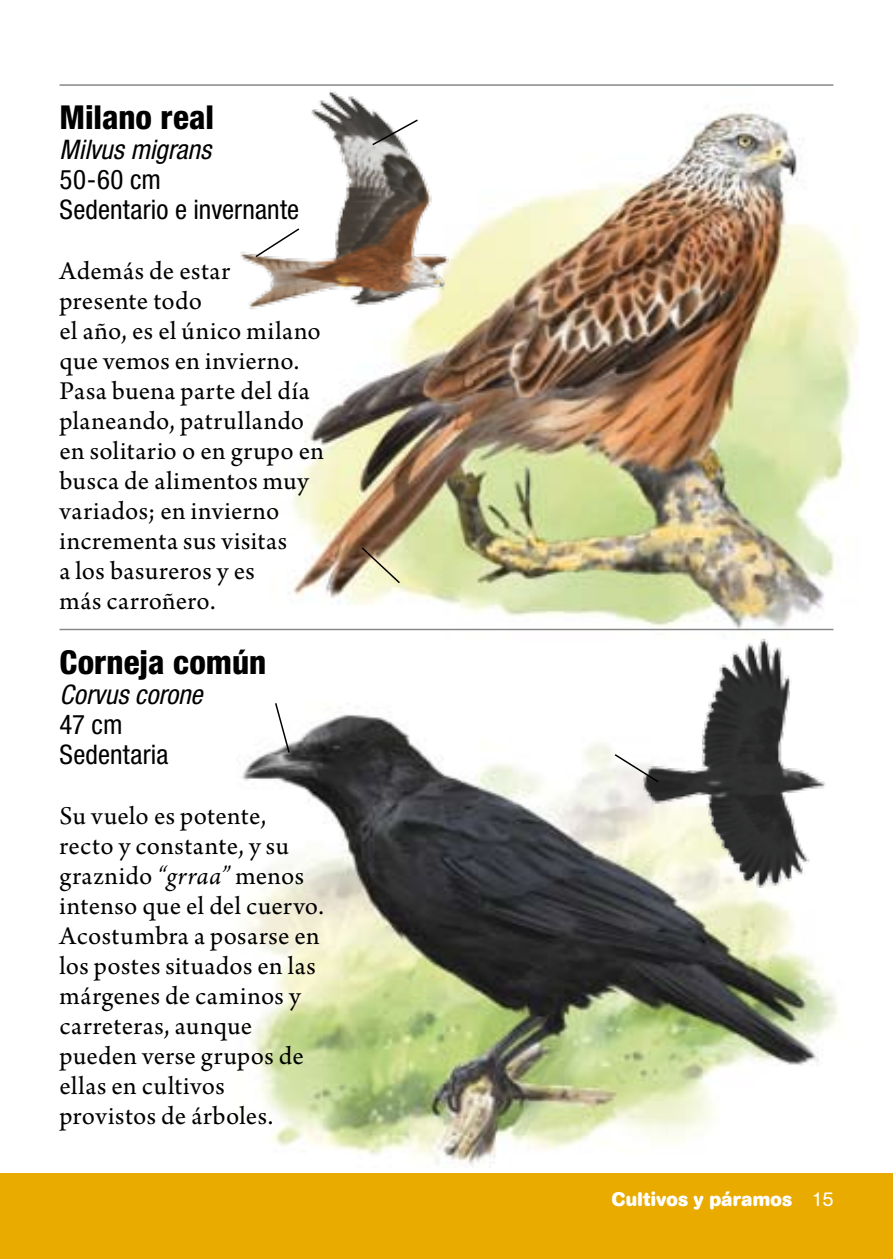
<style>
.page{position:relative;width:893px;height:1259px;background:#fff}
.page>*{position:absolute;margin:0;border:0;box-sizing:border-box;transform-origin:0 0}
.Especie{font:800 condensed 33px "Helvetica Neue";color:#000}
.txt{font:27px/30px "Arno Pro";letter-spacing:.015em;color:#000}
.Característica{font:condensed 27px "Helvetica Neue";letter-spacing:.005em;color:#000}
.Nombre_científico{font:italic condensed 27px "Helvetica Neue";letter-spacing:.005em;color:#000}
.t1{font:700 19.5px "AG Book Rounded";letter-spacing:.02em;color:#fff}
.s1{font-style:italic}
.s2{font-weight:400}
</style>
<div class="page">
<div style="left:0;top:1174px;width:893px;height:85px;background:#e9ab00"></div>
<img style="left:270px;top:112px;width:589px;height:519px">
<img style="left:242px;top:714px;width:596px;height:452px">
<img style="left:633px;top:635px;width:201px;height:260px">
<img style="left:240px;top:90px;width:230px;height:238px">
<hr style="left:60px;top:84px;width:773px;height:2px;background:#87888a">
<hr style="left:60px;top:629px;width:773px;height:1px;background:#87888a">
<svg style="left:371px;top:118px;width:48px;height:29px"></svg>
<svg style="left:254px;top:227px;width:47px;height:32px"></svg>
<svg style="left:360px;top:546px;width:42px;height:39px;background:#cfcaa6"></svg>
<svg style="left:274px;top:703px;width:17px;height:51px"></svg>
<svg style="left:613px;top:752px;width:47px;height:32px"></svg>
<p class="Especie" style="left:60px;top:97px;width:156px">Milano real</p>
<p class="Nombre_científico" style="left:60px;top:134px;width:153px">Milvus migrans</p>
<p class="Característica" style="left:60px;top:164px;width:103px">50-60 cm</p>
<p class="Característica" style="left:60px;top:194px;width:241px">Sedentario e invernante</p>
<p class="txt" style="left:60px;top:257px;width:263px">Además de estar presente todo<br>el año, es el único milano que vemos en invierno.</p>
<p class="txt" style="left:60px;top:377px;width:266px">Pasa buena parte del día planeando, patrullando en solitario o en grupo en busca de alimentos muy variados; en invierno incrementa sus visitas<br>a los basureros y es<br>más carroñero.</p>
<p class="Especie" style="left:60px;top:642px;width:208px">Corneja común</p>
<p class="Nombre_científico" style="left:60px;top:679px;width:145px">Corvus corone</p>
<p class="Característica" style="left:60px;top:709px;width:64px">47 cm</p>
<p class="Característica" style="left:60px;top:739px;width:110px">Sedentaria</p>
<p class="txt" style="left:60px;top:802px;width:266px">Su vuelo es potente, recto y constante, y su graznido <span class="s1">“grraa”</span> menos intenso que el del cuervo.<br>Acostumbra a posarse en los postes situados en las márgenes de caminos y carreteras, aunque pueden verse grupos de ellas en cultivos provistos de árboles.</p>
<p class="t1" style="left:612px;top:1188px;width:223px">Cultivos y páramos <span class="s2">15</span></p>
</div>
